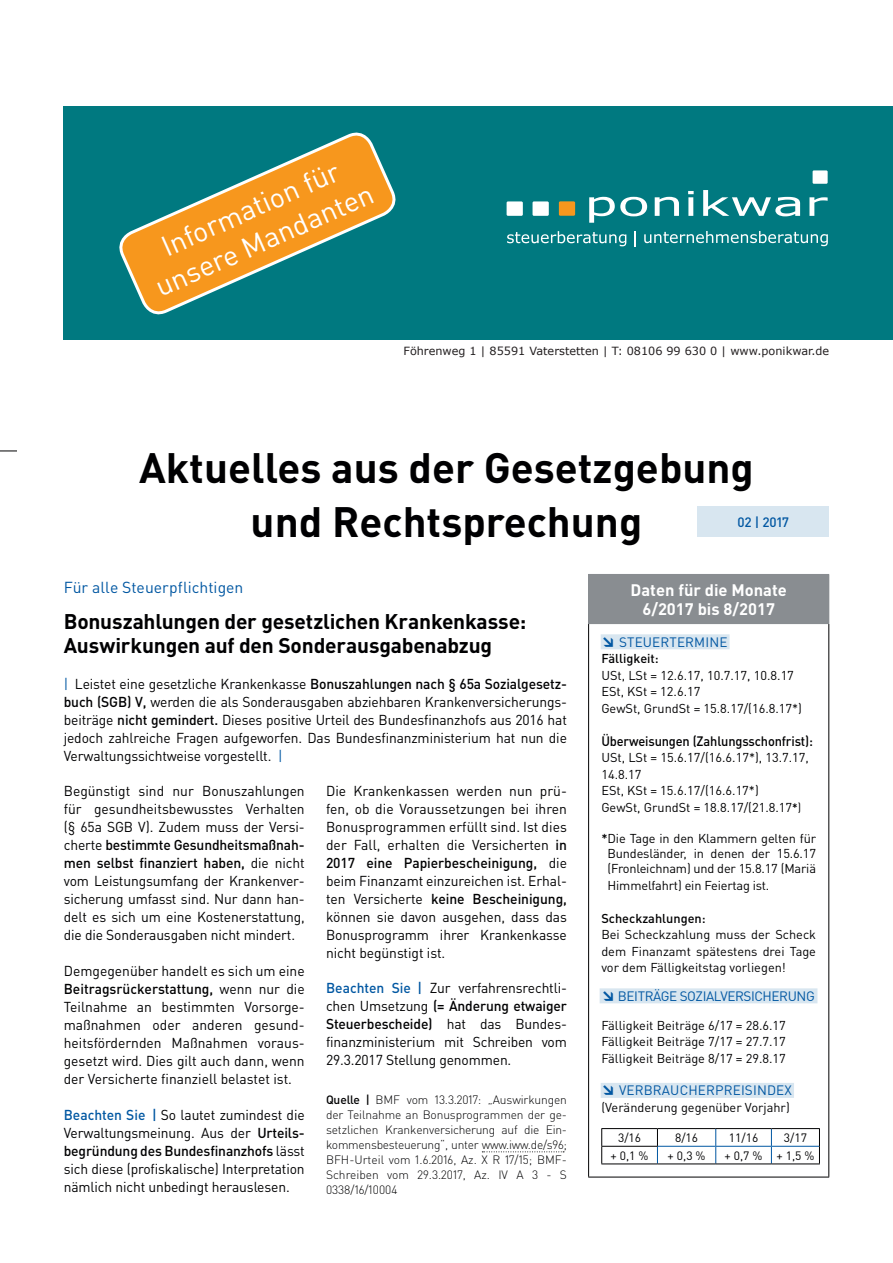
<style>
.page{position:relative;width:893px;height:1263px;background:#fff}
.page>*{position:absolute;margin:0;border:0;box-sizing:border-box;transform-origin:0 0}
.t1{font:700 42px/54px "DIN Pro";color:#000002;text-align:center}
.t2{font:28.5px/34.2px "DIN Pro";color:#fff;text-align:center}
.t3{font:700 21px/24px "DIN Pro";letter-spacing:-.01em;color:#000002}
.t4{font:700 16.5px/19.5px "DIN Pro";color:#fff;text-align:center}
.t5{font:15.75px "DIN Pro";color:#0157a2}
.t6{font:14.25px/18px "DIN Pro";letter-spacing:-.01em;color:#000002;text-align:justify}
.t7{font:13.5px "DIN Pro";letter-spacing:.01em;color:#0157a2}
.t8{font:500 13.5px "DIN Pro";letter-spacing:-.01em;color:#000002;scale:.95 1}
.t9{font:13.5px "DIN Pro";letter-spacing:-.03em;color:#0157a2}
.t10{font:500 13.5px "DIN Pro";color:#0157a2}
.t11{font:12.75px/16.5px "DIN Pro";color:#000002}
.t12{font:500 12.75px "DIN Pro";color:#000002}
.t13{font:300 12px/15px "DIN Pro";color:#000002;text-align:justify}
.t14{font:12px "DIN Pro";color:#000002}
.t15{font:11.25px "Verdana";color:#231f20}
.s1{color:#0157a2}
.s2{font-weight:500}
.s3{font-weight:500;color:#0157a2}
.s4{font-weight:900}
.s5{font-weight:500;font-size:12.15px}
.s6{font-size:12.15px}
</style>
<div class="page">
<svg style="left:0;top:451px;width:17px;height:1px"></svg>
<div style="left:697px;top:506px;width:132px;height:31px;background:#d8e6f0"></div>
<div style="left:589px;top:574px;width:240px;height:50px;background:#898d91"></div>
<hr style="left:588px;top:624px;width:1px;height:553px;background:#000002">
<hr style="left:828px;top:624px;width:1px;height:553px;background:#000002">
<hr style="left:588px;top:1177px;width:241px;height:1px;background:#000002">
<hr style="left:588px;top:574px;width:241px;height:1px;background:#898d91">
<hr style="left:588px;top:575px;width:1px;height:48px;background:#898d91">
<hr style="left:588px;top:623px;width:241px;height:1px;background:#898d91">
<div style="left:601px;top:634px;width:129px;height:15px;background:#d8e6f0"></div>
<div style="left:600px;top:988px;width:217px;height:15px;background:#d8e6f0"></div>
<div style="left:601px;top:1083px;width:193px;height:15px;background:#d8e6f0"></div>
<svg style="left:601px;top:1128px;width:219px;height:36px"></svg>
<hr style="left:601px;top:1146px;width:57px;height:1px;background:#000002">
<svg style="left:482px;top:1151px;width:82px;height:1px"></svg>
<div style="left:64px;top:107px;width:829px;height:233px;background:#007980"></div>
<svg style="left:589px;top:197px;width:58px;height:26px"></svg>
<svg style="left:655px;top:197px;width:24px;height:19px"></svg>
<svg style="left:688px;top:191px;width:6px;height:25px"></svg>
<svg style="left:703px;top:190px;width:97px;height:26px"></svg>
<svg style="left:809px;top:197px;width:19px;height:19px"></svg>
<svg style="left:644px;top:231px;width:184px;height:15px"></svg>
<svg style="left:507px;top:231px;width:119px;height:15px"></svg>
<svg style="left:634px;top:231px;width:2px;height:15px"></svg>
<svg style="left:507px;top:201px;width:16px;height:15px"></svg>
<svg style="left:533px;top:201px;width:16px;height:15px"></svg>
<svg style="left:559px;top:201px;width:16px;height:15px"></svg>
<svg style="left:813px;top:170px;width:15px;height:14px"></svg>
<svg style="left:119px;top:132px;width:277px;height:183px"></svg>
<h2 class="t2" style="left:135px;top:240px;width:237px;rotate:-24deg">Information für unsere Mandanten</h2>
<p class="t15" style="left:404px;top:343px;width:427px">Föhrenweg 1 | 85591 Vaterstetten | T: 08106 99 630 0 | www.ponikwar.de</p>
<h1 class="t1" style="left:139px;top:439px;width:616px">Aktuelles aus der Gesetzgebung und Rechtsprechung</h1>
<p class="t10" style="left:738px;top:513px;width:53px">02 | 2017</p>
<p class="t5" style="left:64px;top:577px;width:181px">Für alle Steuerpflichtigen</p>
<h3 class="t3" style="left:64px;top:609px;width:464px">Bonuszahlungen der gesetzlichen Krankenkasse:<br>Auswirkungen auf den Sonderausgabenabzug</h3>
<p class="t6" style="left:64px;top:675px;width:505px"><span class="s1">|</span> Leistet eine gesetzliche Krankenkasse <span class="s2">Bonuszahlungen nach § 65a Sozialgesetz&shy;buch (SGB) V,</span> werden die als Sonderausgaben abziehbaren Krankenversicherungs&shy;beiträge <span class="s2">nicht gemindert.</span> Dieses positive Urteil des Bundesfinanzhofs aus 2016 hat jedoch zahlreiche Fragen aufgeworfen. Das Bundesfinanzministerium hat nun die Verwaltungssichtweise vorgestellt. <span class="s1">|</span></p>
<p class="t6" style="left:64px;top:781px;width:242px">Begünstigt sind nur Bonuszahlungen für gesundheitsbewusstes Verhalten (§ 65a SGB V). Zudem muss der Versi&shy;cherte <span class="s2">bestimmte Gesundheitsmaßnah&shy;men selbst finanziert haben,</span> die nicht vom Leistungsumfang der Krankenver&shy;sicherung umfasst sind. Nur dann han&shy;delt es sich um eine Kostenerstattung, die die Sonderausgaben nicht mindert.</p>
<p class="t6" style="left:64px;top:961px;width:242px">Demgegenüber handelt es sich um eine <span class="s2">Beitragsrückerstattung,</span> wenn nur die Teilnahme an bestimmten Vorsorge&shy;maßnahmen oder anderen gesund&shy;heitsfördernden Maßnahmen voraus&shy;gesetzt wird. Dies gilt auch dann, wenn der Versicherte finanziell belastet ist.</p>
<p class="t6" style="left:64px;top:1105px;width:242px"><span class="s3">Beachten Sie |</span> So lautet zumindest die Verwaltungsmeinung. Aus der <span class="s2">Urteils&shy;begründung des Bundesfinanzhofs</span> lässt sich diese (profiskalische) Interpretation nämlich nicht unbedingt herauslesen.</p>
<p class="t6" style="left:326px;top:781px;width:242px">Die Krankenkassen werden nun prü&shy;fen, ob die Voraussetzungen bei ihren Bonusprogrammen erfüllt sind. Ist dies der Fall, erhalten die Versicherten <span class="s2">in 2017 eine Papierbescheinigung,</span> die beim Finanzamt einzureichen ist. Erhal&shy;ten Versicherte <span class="s2">keine Bescheinigung, </span>können sie davon ausgehen, dass das Bonusprogramm ihrer Krankenkasse nicht begünstigt ist.</p>
<p class="t6" style="left:326px;top:978px;width:242px"><span class="s3">Beachten Sie |</span> Zur verfahrensrechtli&shy;chen Umsetzung <span class="s2">(= Änderung etwaiger Steuerbescheide)</span> hat das Bundes&shy;finanzministerium mit Schreiben vom 29.3.2017 Stellung genommen.</p>
<p class="t13" style="left:326px;top:1091px;width:242px"><span class="s2">Quelle |</span> BMF vom 13.3.2017: „Auswirkungen der Teilnahme an Bonusprogrammen der ge&shy;setzlichen Krankenversicherung auf die Ein&shy;kommensbesteuerung“, unter www.iww.de/s96; BFH-Urteil vom 1.6.2016, Az. X R 17/15; BMF-Schreiben vom 29.3.2017, Az. IV A 3 - S 0338/16/10004</p>
<p class="t4" style="left:631px;top:579px;width:158px">Daten für die Monate<br>6/2017 bis 8/2017</p>
<p class="t7" style="left:601px;top:633px;width:128px"><span class="s4">↘</span> STEUERTERMINE</p>
<p class="t12" style="left:601px;top:650px;width:59px">Fälligkeit:</p>
<p class="t11" style="left:601px;top:666px;width:202px">USt, LSt = 12.6.17, 10.7.17, 10.8.17<br>ESt, KSt = 12.6.17<br>GewSt, GrundSt = 15.8.17/(16.8.17*)</p>
<p class="t8" style="left:601px;top:732px;width:224px">Überweisungen (Zahlungsschonfrist):</p>
<p class="t11" style="left:601px;top:749px;width:209px">USt, LSt = 15.6.17/(16.6.17*), 13.7.17,<br>14.8.17<br>ESt, KSt = 15.6.17/(16.6.17*)<br>GewSt, GrundSt = 18.8.17/(21.8.17<span class="s5">*</span><span class="s6">)</span></p>
<p class="t11" style="left:601px;top:830px;width:216px;line-height:15px;text-align:center"><span class="s2">*</span>Die Tage in den Klammern gelten für<br>Bundesländer, in denen der 15.6.17 (Fronleichnam) und der 15.8.17 (Mariä</p>
<p class="t11" style="left:608px;top:876px;width:163px">Himmelfahrt) ein Feiertag ist.</p>
<p class="t12" style="left:601px;top:909px;width:106px">Scheckzahlungen:</p>
<p class="t11" style="left:601px;top:926px;width:216px;text-align:justify">Bei Scheckzahlung muss der Scheck dem Finanzamt spätestens drei Tage vor dem Fälligkeitstag vorliegen!</p>
<p class="t9" style="left:601px;top:987px;width:215px"><span class="s4">↘</span> BEITRÄGE SOZIALVERSICHERUNG</p>
<p class="t11" style="left:601px;top:1016px;width:186px;text-align:justify">Fälligkeit Beiträge 6/17 = 28.6.17<br>Fälligkeit Beiträge 7/17 = 27.7.17<br>Fälligkeit Beiträge 8/17 = 29.8.17</p>
<p class="t7" style="left:601px;top:1081px;width:192px"><span class="s4">↘</span> VERBRAUCHERPREISINDEX</p>
<p class="t11" style="left:601px;top:1098px;width:190px">(Veränderung gegenüber Vorjahr)</p>
<p class="t14" style="left:618px;top:1129px;width:25px">3/16</p>
<p class="t14" style="left:675px;top:1129px;width:25px">8/16</p>
<p class="t14" style="left:729px;top:1129px;width:31px">11/16</p>
<p class="t14" style="left:784px;top:1129px;width:25px">3/17</p>
<p class="t14" style="left:611px;top:1147px;width:39px">+ 0,1 %</p>
<p class="t14" style="left:668px;top:1147px;width:39px">+ 0,3 %</p>
<p class="t14" style="left:725px;top:1147px;width:91px">+ 0,7 % + 1,5 %</p>
</div>
